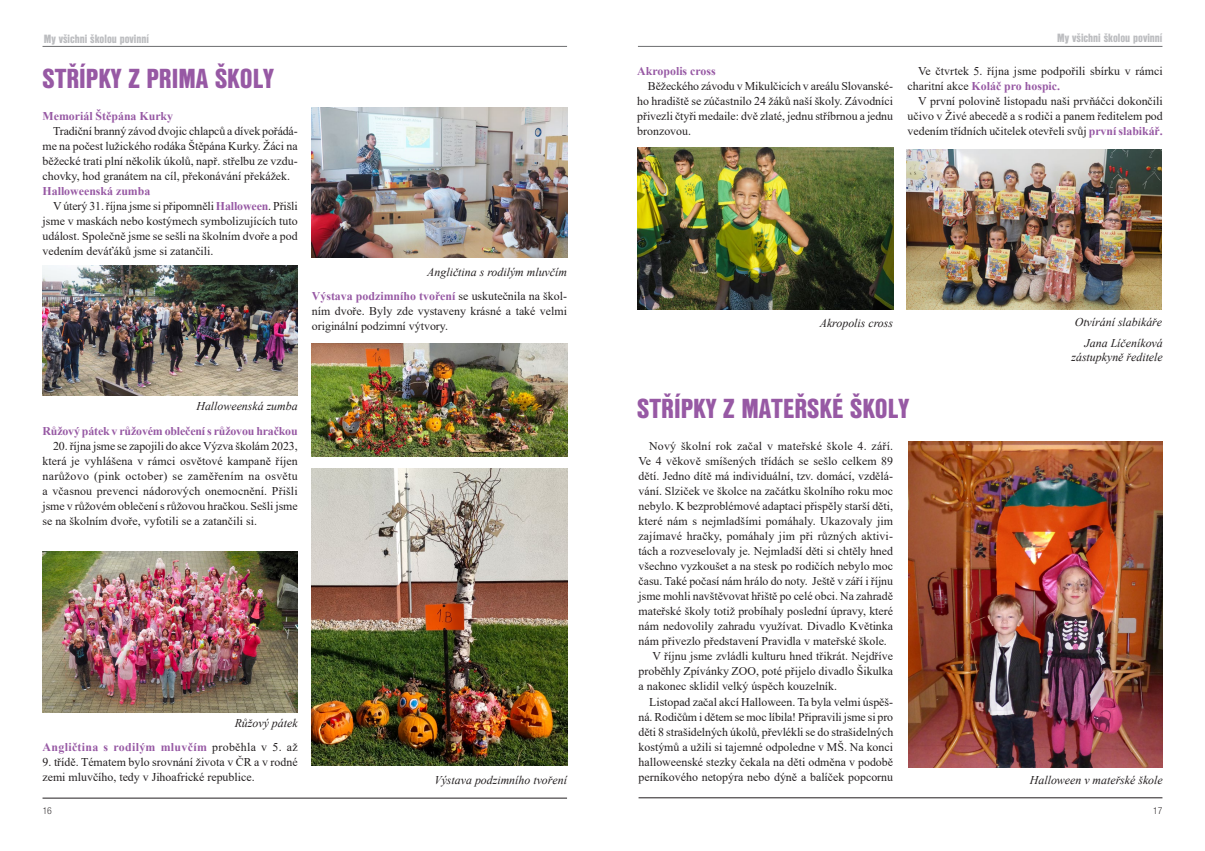
<style>
.page{position:relative;width:1205px;height:851px;background:#fff}
.page>*{position:absolute;margin:0;border:0;box-sizing:border-box;transform-origin:0 0}
.podnadpis{font:28.75px "Nimbus San DEE Blac Cond";color:#9759a4}
.Základní_text{font:12.5px "Nimbus San DEE Blac Cond";color:#bcbdc0}
.blok_SAZBA{font:11.88px/15px "Times New Roman";color:#231f20;text-align:justify}
.blok_kurziva{font:italic 11.88px "Times New Roman";color:#231f20}
.blok_SAZBA-2{font:700 11.88px "Times New Roman";color:#9759a4}
.blok_SAZBA-3{font:700 11.88px "Times New Roman";letter-spacing:.03em;color:#9759a4}
.t1{font:10px "Nimbus San DEE Ligh Cond";color:#231f20}
.s1{font-weight:700;color:#9759a4}
.s2{font-weight:400;color:#231f20}
</style>
<div class="page">
<hr style="left:43px;top:46px;width:524px;height:1px;background:#6c6d70">
<hr style="left:638px;top:46px;width:524px;height:1px;background:#6c6d70">
<hr style="left:43px;top:797px;width:524px;height:1px;background:#231f20">
<hr style="left:638px;top:797px;width:524px;height:1px;background:#231f20">
<img style="left:43px;top:265px;width:255px;height:130px">
<img style="left:43px;top:551px;width:255px;height:161px">
<img style="left:312px;top:107px;width:255px;height:150px">
<img style="left:312px;top:344px;width:255px;height:112px">
<img style="left:312px;top:468px;width:255px;height:297px">
<img style="left:638px;top:147px;width:255px;height:162px">
<img style="left:906px;top:149px;width:256px;height:160px">
<img style="left:909px;top:442px;width:253px;height:325px">
<p class="Základní_text" style="left:44px;top:31px;width:107px">My všichni školou povinní</p>
<p class="podnadpis" style="left:43px;top:62px;width:233px">STŘÍPKY Z PRIMA ŠKOLY</p>
<p class="blok_SAZBA-2" style="left:43px;top:107px;width:132px">Memoriál Štěpána Kurky</p>
<p class="blok_SAZBA" style="left:43px;top:123px;width:257px;text-indent:11px">Tradiční branný závod dvojic chlapců a dívek pořádá&shy;me na počest lužického rodáka Štěpána Kurky. Žáci na běžecké trati plní několik úkolů, např. střelbu ze vzdu&shy;chovky, hod granátem na cíl, překonávání překážek.</p>
<p class="blok_SAZBA-2" style="left:43px;top:182px;width:109px">Halloweenská zumba</p>
<p class="blok_SAZBA" style="left:43px;top:198px;width:257px;text-indent:11px">V úterý 31. října jsme si připomněli <span class="s1">Halloween</span>. Přišli jsme v maskách nebo kostýmech symbolizujících tuto událost. Společně jsme se sešli na školním dvoře a pod vedením deváťáků jsme si zatančili.</p>
<p class="blok_kurziva" style="left:427px;top:264px;width:141px">Angličtina s rodilým mluvčím</p>
<p class="blok_SAZBA" style="left:312px;top:288px;width:257px"><span class="s1">Výstava podzimního tvoření</span> se uskutečnila na škol&shy;ním dvoře. Byly zde vystaveny krásné a také velmi originální podzimní výtvory.</p>
<p class="blok_kurziva" style="left:196px;top:398px;width:103px">Halloweenská zumba</p>
<p class="blok_SAZBA-2" style="left:43px;top:422px;width:257px">Růžový pátek v růžovém oblečení s růžovou hračkou</p>
<p class="blok_SAZBA" style="left:43px;top:438px;width:257px;text-indent:11px">20. října jsme se zapojili do akce Výzva školám 2023, která je vyhlášena v rámci osvětové kampaně říjen narůžovo (pink october) se zaměřením na osvětu a včasnou prevenci nádorových onemocnění. Přišli jsme v růžovém oblečení s růžovou hračkou. Sešli jsme se na školním dvoře, vyfotili se a zatančili si.</p>
<p class="blok_kurziva" style="left:235px;top:714px;width:64px">Růžový pátek</p>
<p class="blok_SAZBA-3" style="left:43px;top:737px;width:257px">Angličtina s rodilým mluvčím <span class="s2">proběhla v 5. až</span></p>
<p class="blok_SAZBA" style="left:43px;top:753px;width:257px">9. třídě. Tématem bylo srovnání života v ČR a v rodné zemi mluvčího, tedy v Jihoafrické republice.</p>
<p class="blok_kurziva" style="left:434px;top:772px;width:134px">Výstava podzimního tvoření</p>
<p class="blok_SAZBA-2" style="left:637px;top:62px;width:80px">Akropolis cross</p>
<p class="blok_SAZBA" style="left:637px;top:78px;width:257px;text-indent:11px">Běžeckého závodu v Mikulčicích v areálu Slovanské&shy;ho hradiště se zúčastnilo 24 žáků naší školy. Závodníci přivezli čtyři medaile: dvě zlaté, jednu stříbrnou a jednu bronzovou.</p>
<p class="Základní_text" style="left:1057px;top:31px;width:107px">My všichni školou povinní</p>
<p class="blok_SAZBA" style="left:907px;top:63px;width:257px;text-indent:11px">Ve čtvrtek 5. října jsme podpořili sbírku v rámci charitní akce <span class="s1">Koláč pro hospic.</span></p>
<p class="blok_SAZBA" style="left:907px;top:93px;width:257px;text-indent:11px">V první polovině listopadu naši prvňáčci dokončili učivo v Živé abecedě a s rodiči a panem ředitelem pod vedením třídních učitelek otevřeli svůj <span class="s1">první slabikář.</span></p>
<p class="blok_kurziva" style="left:820px;top:314px;width:75px">Akropolis cross</p>
<p class="blok_kurziva" style="left:1075px;top:314px;width:89px">Otvírání slabikáře</p>
<p class="podnadpis" style="left:637px;top:391px;width:273px">STŘÍPKY Z MATEŘSKÉ ŠKOLY</p>
<p class="blok_SAZBA" style="left:638px;top:438px;width:256px;text-indent:11px">Nový školní rok začal v mateřské škole 4. září.<br>Ve 4 věkově smíšených třídách se sešlo celkem 89 dětí. Jedno dítě má individuální, tzv. domácí, vzdělá&shy;vání. Slziček ve školce na začátku školního roku moc nebylo. K bezproblémové adaptaci přispěly starší děti, které nám s nejmladšími pomáhaly. Ukazovaly jim zajímavé hračky, pomáhaly jim při různých aktivi&shy;tách a rozveselovaly je. Nejmladší děti si chtěly hned všechno vyzkoušet a na stesk po rodičích nebylo moc času. Také počasí nám hrálo do noty. Ještě v září i říjnu jsme mohli navštěvovat hřiště po celé obci. Na zahradě mateřské školy totiž probíhaly poslední úpravy, které nám nedovolily zahradu využívat. Divadlo Květinka nám přivezlo představení Pravidla v mateřské škole.</p>
<p class="blok_SAZBA" style="left:638px;top:648px;width:256px;text-indent:14px">V říjnu jsme zvládli kulturu hned třikrát. Nejdříve proběhly Zpívánky ZOO, poté přijelo divadlo Šikulka a nakonec sklidil velký úspěch kouzelník.</p>
<p class="blok_SAZBA" style="left:638px;top:693px;width:256px;text-indent:11px">Listopad začal akcí Halloween. Ta byla velmi úspěš&shy;ná. Rodičům i dětem se moc líbila! Připravili jsme si pro děti 8 strašidelných úkolů, převlékli se do strašidelných kostýmů a užili si tajemné odpoledne v MŠ. Na konci halloweenské stezky čekala na děti odměna v podobě perníkového netopýra nebo dýně a balíček popcornu</p>
<p class="blok_kurziva" style="left:1084px;top:335px;width:80px">Jana Líčeníková</p>
<p class="blok_kurziva" style="left:1071px;top:349px;width:93px">zástupkyně ředitele</p>
<p class="blok_kurziva" style="left:1030px;top:772px;width:134px">Halloween v mateřské škole</p>
<p class="t1" style="left:43px;top:804px;width:11px">16</p>
<p class="t1" style="left:1153px;top:804px;width:11px">17</p>
</div>
